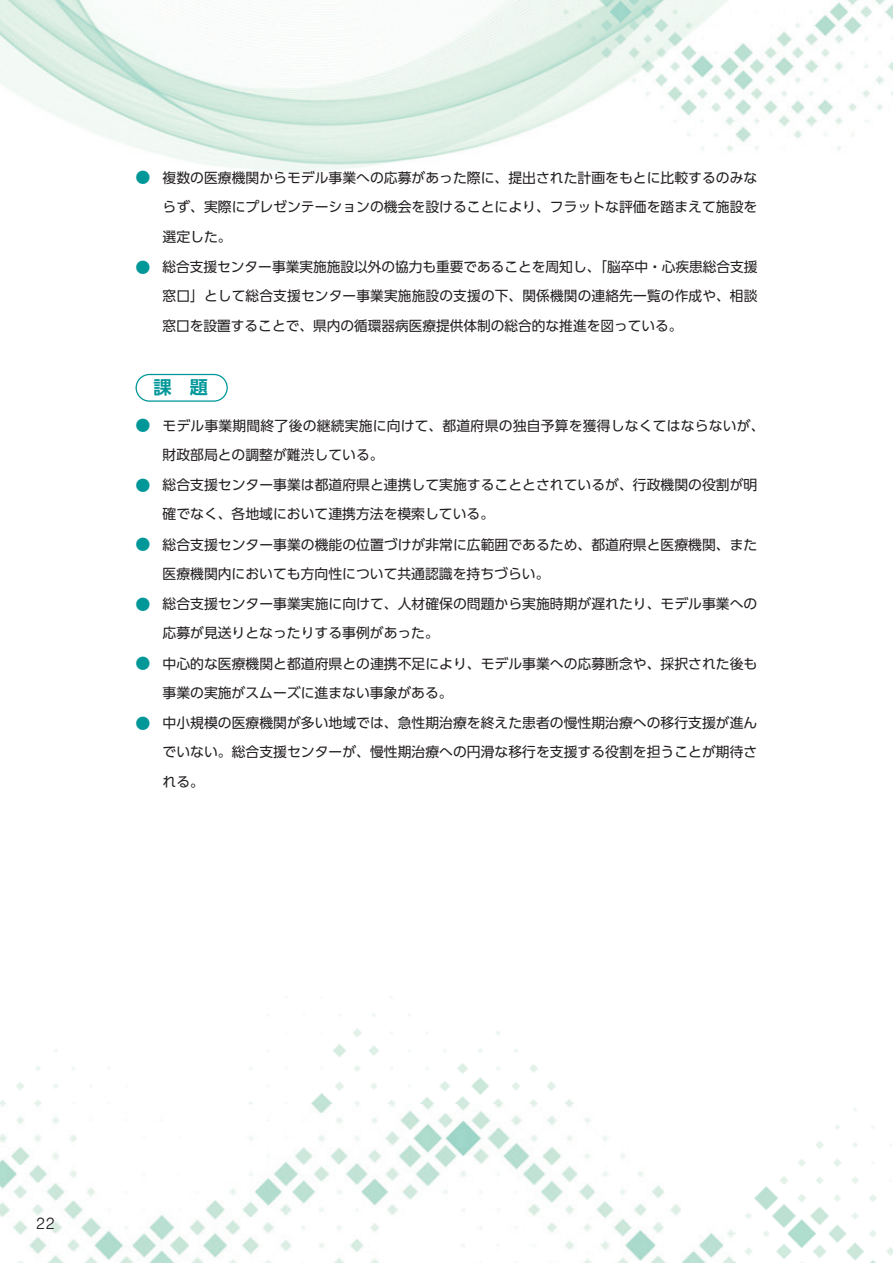
<style>
.page{position:relative;width:893px;height:1263px;background:#fff}
.page>*{position:absolute;margin:0;border:0;box-sizing:border-box;transform-origin:0 0}
.t1{font:700 18px "UD Shin Go Pro De";color:#009799}
.t2{font:300 16.95px "Nimbus San";color:#231f20}
.t3{font:13.8px/29.4px "UD Shin Go Pro";color:#231f20}
.s1{font-weight:300;font-size:15px;color:#009799}
</style>
<div class="page">
<img style="left:0;top:0;width:893px;height:1263px">
<div style="left:136px;top:374px;width:92px;height:28px;border:1px solid #009799;border-radius:13px"></div>
<p class="t3" style="left:163px;top:162px;width:596px;text-align:justify;text-indent:-27px"><span class="s1">●</span> 複数の医療機関からモデル事業への応募があった際に、提出された計画をもとに比較するのみならず、実際にプレゼンテーションの機会を設けることにより、フラットな評価を踏まえて施設を選定した。</p>
<p class="t3" style="left:163px;top:252px;width:596px;text-align:justify;text-indent:-27px"><span class="s1">●</span> 総合支援センター事業実施施設以外の協力も重要であることを周知し、「脳卒中・心疾患総合支援窓口」として総合支援センター事業実施施設の支援の下、関係機関の連絡先一覧の作成や、相談窓口を設置することで、県内の循環器病医療提供体制の総合的な推進を図っている。</p>
<h1 class="t1" style="left:154px;top:373px;width:56px">課　題</h1>
<p class="t3" style="left:163px;top:410px;width:603px;text-indent:-27px"><span class="s1">●</span> モデル事業期間終了後の継続実施に向けて、都道府県の独自予算を獲得しなくてはならないが、財政部局との調整が難渋している。</p>
<p class="t3" style="left:163px;top:470px;width:596px;text-indent:-27px"><span class="s1">●</span> 総合支援センター事業は都道府県と連携して実施することとされているが、行政機関の役割が明確でなく、各地域において連携方法を模索している。</p>
<p class="t3" style="left:163px;top:529px;width:596px;text-indent:-27px"><span class="s1">●</span> 総合支援センター事業の機能の位置づけが非常に広範囲であるため、都道府県と医療機関、また医療機関内においても方向性について共通認識を持ちづらい。</p>
<p class="t3" style="left:163px;top:589px;width:596px;text-indent:-27px"><span class="s1">●</span> 総合支援センター事業実施に向けて、人材確保の問題から実施時期が遅れたり、モデル事業への応募が見送りとなったりする事例があった。</p>
<p class="t3" style="left:163px;top:648px;width:596px;text-indent:-27px"><span class="s1">●</span> 中心的な医療機関と都道府県との連携不足により、モデル事業への応募断念や、採択された後も事業の実施がスムーズに進まない事象がある。</p>
<p class="t3" style="left:163px;top:708px;width:596px;text-align:justify;text-indent:-27px"><span class="s1">●</span> 中小規模の医療機関が多い地域では、急性期治療を終えた患者の慢性期治療への移行支援が進んでいない。総合支援センターが、慢性期治療への円滑な移行を支援する役割を担うことが期待される。</p>
<p class="t2" style="left:36px;top:1215px;width:21px">22</p>
</div>
